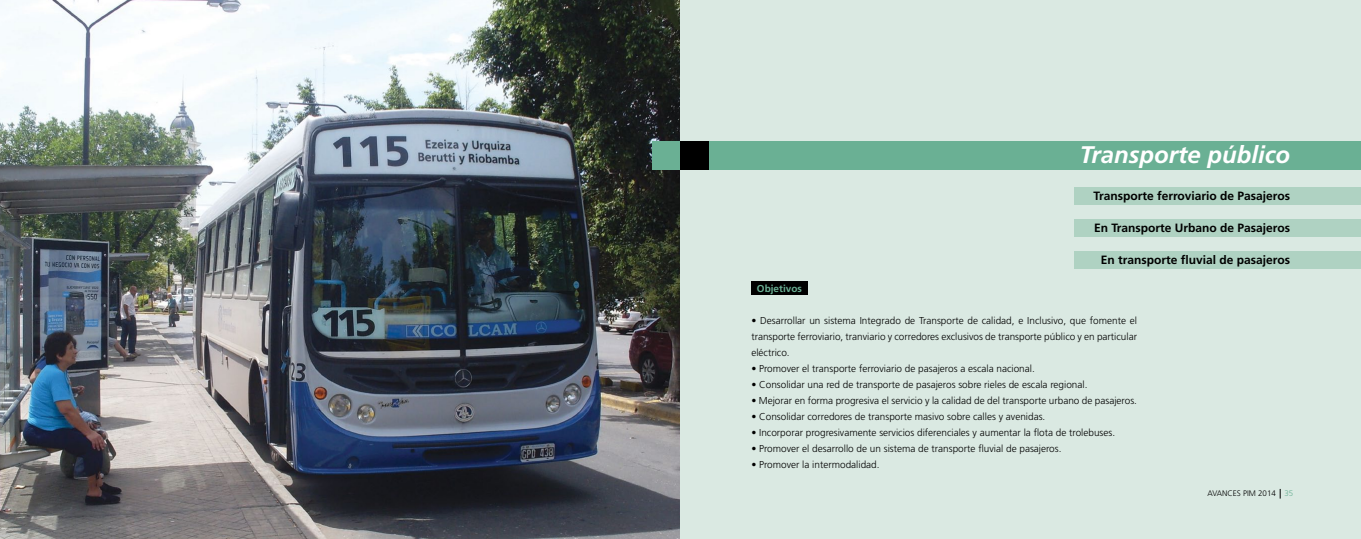
<style>
.page{position:relative;width:1361px;height:539px;background:#fff}
.page>*{position:absolute;margin:0;border:0;box-sizing:border-box;transform-origin:0 0}
.t1{font:italic 700 24px "Frutiger";color:#fff}
.t2{font:700 12px "Frutiger";color:#000}
.t3{font:300 10px/16px "Frutiger";color:#000;text-align:justify}
.t4{font:700 10px "Frutiger";color:#6ab094}
.t5{font:300 8px "Frutiger";color:#000}
.s1{color:#6ab094}
</style>
<div class="page">
<img style="left:0;top:0;width:680px;height:539px">
<div style="left:680px;top:0;width:681px;height:539px;background:#dae9e2"></div>
<div style="left:652px;top:141px;width:28px;height:29px;background:#6ab094"></div>
<div style="left:680px;top:141px;width:681px;height:29px;background:#6ab094"></div>
<div style="left:1074px;top:188px;width:287px;height:17px;background:#afd2c2"></div>
<div style="left:1074px;top:220px;width:287px;height:17px;background:#afd2c2"></div>
<div style="left:1074px;top:252px;width:287px;height:17px;background:#afd2c2"></div>
<div style="left:680px;top:141px;width:29px;height:29px;background:#000"></div>
<div style="left:751px;top:281px;width:57px;height:14px;background:#000"></div>
<p class="t1" style="left:1080px;top:141px;width:212px">Transporte público</p>
<p class="t2" style="left:1093px;top:188px;width:198px">Transporte ferroviario de Pasajeros</p>
<p class="t2" style="left:1094px;top:220px;width:198px">En Transporte Urbano de Pasajeros</p>
<p class="t2" style="left:1101px;top:252px;width:191px">En transporte fluvial de pasajeros</p>
<p class="t4" style="left:757px;top:282px;width:47px">Objetivos</p>
<p class="t3" style="left:751px;top:312px;width:387px">• Desarrollar un sistema Integrado de Transporte de calidad, e Inclusivo, que fomente el transporte ferroviario, tranviario y corredores exclusivos de transporte público y en particular eléctrico.</p>
<p class="t3" style="left:751px;top:360px;width:285px">• Promover el transporte ferroviario de pasajeros a escala nacional.</p>
<p class="t3" style="left:751px;top:376px;width:338px">• Consolidar una red de transporte de pasajeros sobre rieles de escala regional.</p>
<p class="t3" style="left:751px;top:392px;width:387px">• Mejorar en forma progresiva el servicio y la calidad de del transporte urbano de pasajeros.</p>
<p class="t3" style="left:751px;top:408px;width:295px">• Consolidar corredores de transporte masivo sobre calles y avenidas.</p>
<p class="t3" style="left:751px;top:424px;width:365px">• Incorporar progresivamente servicios diferenciales y aumentar la flota de trolebuses.</p>
<p class="t3" style="left:751px;top:440px;width:312px">• Promover el desarrollo de un sistema de transporte fluvial de pasajeros.</p>
<p class="t3" style="left:751px;top:456px;width:130px">• Promover la intermodalidad.</p>
<p class="t5" style="left:1207px;top:489px;width:87px">AVANCES PIM 2014 <span class="s1">35</span></p>
</div>
